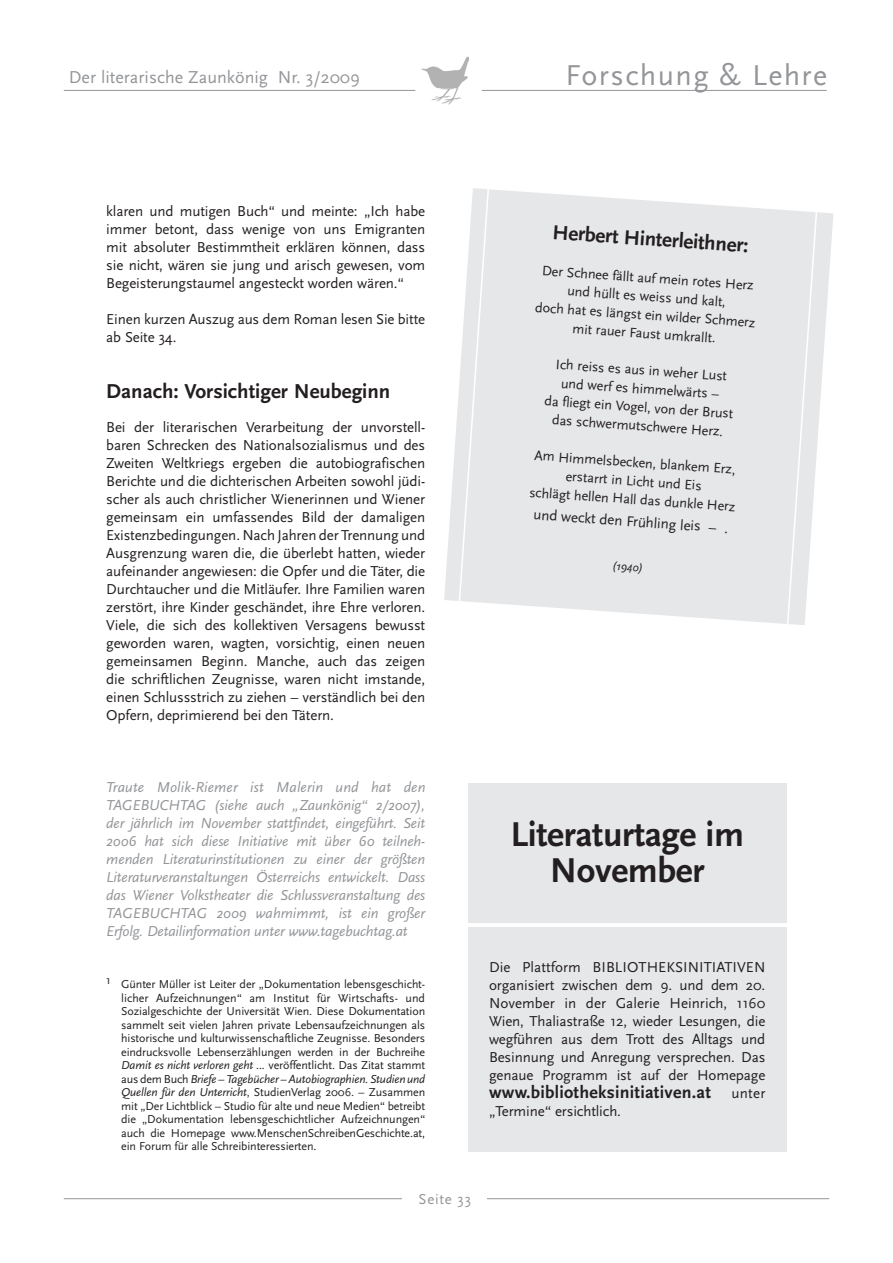
<style>
.page{position:relative;width:893px;height:1263px;background:#fff}
.page>*{position:absolute;margin:0;border:0;box-sizing:border-box;transform-origin:0 0}
.t1{font:700 36px/36px "Scala Sans";letter-spacing:-.01em;color:#231f20;text-align:center}
.t2{font:30px "Scala Sans";letter-spacing:.05em;color:#939598}
.zwitti{font:700 21px "Scala Sans";color:#231f20}
.t3{font:700 18px "Scala Sans";letter-spacing:.015em;color:#231f20}
.t4{font:18px "Scala Sans";color:#939598}
.zwitti-2{font:15px/18px "Scala Sans";letter-spacing:-.01em;color:#231f20;text-align:justify}
.t5{font:italic 15px/18px "Scala Sans";letter-spacing:-.01em;color:#939598;text-align:justify}
.copy{font:15px/18px "Scala Sans";letter-spacing:-.01em;color:#231f20}
.t6{font:15px "Scala Sans";letter-spacing:.05em;color:#939598}
.t7{font:14.25px "Scala Sans";color:#231f20}
.copy-2{font:12px/13.5px "Scala Sans";letter-spacing:-.01em;color:#231f20;text-align:justify}
.t8{font:italic 12px "Scala Sans";color:#231f20}
.s1{font-style:italic}
.s2{font-weight:400;font-size:15px}
</style>
<div class="page">
<hr style="left:64px;top:1198px;width:765px;height:1px;background:#939598">
<div style="left:403px;top:1191px;width:84px;height:26px;background:#fff"></div>
<hr style="left:64px;top:90px;width:763px;height:1px;background:#939598">
<div style="left:414px;top:45px;width:69px;height:69px;background:#fff;border-radius:50%"></div>
<img style="left:421px;top:57px;width:48px;height:48px">
<div style="left:414px;top:45px;width:69px;height:69px;border:1px solid #fff;border-radius:50%"></div>
<svg style="left:444px;top:189px;width:389px;height:435px;background:#e8e9eb"></svg>
<svg style="left:457px;top:188px;width:33px;height:421px"></svg>
<svg style="left:785px;top:205px;width:33px;height:420px"></svg>
<div style="left:468px;top:783px;width:319px;height:140px;background:#e6e7e9"></div>
<div style="left:468px;top:927px;width:319px;height:224px;background:#e6e7e9"></div>
<p class="t4" style="left:69px;top:68px;width:293px">Der literarische Zaunkönig Nr. 3/2009</p>
<p class="t2" style="left:565px;top:59px;width:263px">Forschung &amp; Lehre</p>
<p class="zwitti-2" style="left:106px;top:202px;width:320px">klaren und mutigen Buch“ und meinte: „Ich habe immer betont, dass wenige von uns Emigranten mit absoluter Bestimmtheit erklären können, dass sie nicht, wären sie jung und arisch gewesen, vom Begeisterungstaumel angesteckt worden wären.“</p>
<p class="copy" style="left:106px;top:310px;width:320px">Einen kurzen Auszug aus dem Roman lesen Sie bitte ab Seite 34.</p>
<p class="zwitti" style="left:106px;top:379px;width:286px">Danach: Vorsichtiger Neubeginn</p>
<p class="zwitti-2" style="left:106px;top:418px;width:320px">Bei der literarischen Verarbeitung der unvorstell&shy;baren Schrecken des Nationalsozialismus und des Zweiten Weltkriegs ergeben die autobiografischen Berichte und die dichterischen Arbeiten sowohl jüdi&shy;scher als auch christlicher Wienerinnen und Wiener gemeinsam ein umfassendes Bild der damaligen Existenzbedingungen. Nach Jahren der Trennung und Ausgrenzung waren die, die überlebt hatten, wieder aufeinander angewiesen: die Opfer und die Täter, die Durchtaucher und die Mitläufer. Ihre Familien waren zerstört, ihre Kinder geschändet, ihre Ehre verloren.<br>Viele, die sich des kollektiven Versagens bewusst geworden waren, wagten, vorsichtig, einen neuen gemeinsamen Beginn. Manche, auch das zeigen die schriftlichen Zeugnisse, waren nicht imstande, einen Schlussstrich zu ziehen – verständlich bei den Opfern, deprimierend bei den Tätern.</p>
<p class="zwitti" style="left:553px;top:220px;width:198px;rotate:4deg">Herbert Hinterleithner:</p>
<p class="t7" style="left:543px;top:263px;width:214px;rotate:4deg">Der Schnee fällt auf mein rotes Herz</p>
<p class="t7" style="left:568px;top:283px;width:160px;rotate:4deg">und hüllt es weiss und kalt,</p>
<p class="t7" style="left:536px;top:299px;width:222px;rotate:4deg">doch hat es längst ein wilder Schmerz</p>
<p class="t7" style="left:573px;top:320px;width:145px;rotate:4deg">mit rauer Faust umkrallt.</p>
<p class="t7" style="left:556px;top:356px;width:173px;rotate:4deg">Ich reiss es aus in weher Lust</p>
<p class="t7" style="left:562px;top:375px;width:160px;rotate:4deg">und werf es himmelwärts –</p>
<p class="t7" style="left:545px;top:393px;width:191px;rotate:4deg">da fliegt ein Vogel, von der Brust</p>
<p class="t7" style="left:553px;top:412px;width:173px;rotate:4deg">das schwermutschwere Herz.</p>
<p class="t7" style="left:535px;top:448px;width:203px;rotate:4deg">Am Himmelsbecken, blankem Erz,</p>
<p class="t7" style="left:566px;top:468px;width:138px;rotate:4deg">erstarrt in Licht und Eis</p>
<p class="t7" style="left:530px;top:484px;width:208px;rotate:4deg">schlägt hellen Hall das dunkle Herz</p>
<p class="zwitti-2" style="left:534px;top:506px;width:197px;rotate:4deg">und weckt den Frühling leis – .</p>
<p class="t8" style="left:613px;top:559px;width:32px;rotate:4deg">(1940)</p>
<p class="t5" style="left:106px;top:778px;width:321px">Traute Molik-Riemer ist Malerin und hat den TAGEBUCHTAG (siehe auch „Zaunkönig“ 2/2007), der jährlich im November stattfindet, eingeführt. Seit 2006 hat sich diese Initiative mit über 60 teilneh&shy;menden Literaturinstitutionen zu einer der größten Literaturveranstaltungen Österreichs entwickelt. Dass das Wiener Volkstheater die Schlussveranstaltung des TAGEBUCHTAG 2009 wahrnimmt, ist ein großer Erfolg. Detailinformation unter www.tagebuchtag.at</p>
<p class="copy-2" style="left:121px;top:978px;width:306px;text-indent:-15px">1 Günter Müller ist Leiter der „Dokumentation lebensgeschicht&shy;licher Aufzeichnungen“ am Institut für Wirtschafts- und Sozialgeschichte der Universität Wien. Diese Dokumentation sammelt seit vielen Jahren private Lebensaufzeichnungen als historische und kulturwissenschaftliche Zeugnisse. Besonders eindrucksvolle Lebenserzählungen werden in der Buchreihe <span class="s1">Damit es nicht verloren geht ...</span> veröffentlicht. Das Zitat stammt aus dem Buch <span class="s1">Briefe – Tagebücher – Autobiographien. Studien und Quellen für den Unterricht</span>, StudienVerlag 2006. – Zusammen mit „Der Lichtblick – Studio für alte und neue Medien“ betreibt die „Dokumentation lebensgeschichtlicher Aufzeichnungen“ auch die Homepage www.MenschenSchreibenGeschichte.at, ein Forum für alle Schreibinteressierten.</p>
<p class="t6" style="left:419px;top:1191px;width:54px">Seite 33</p>
<p class="t1" style="left:510px;top:817px;width:235px">Literaturtage im<br>November</p>
<p class="zwitti-2" style="left:489px;top:958px;width:278px">Die Plattform BIBLIOTHEKSINITIATIVEN organisiert zwischen dem 9. und dem 20.<br>November in der Galerie Heinrich, 1160<br>Wien, Thaliastraße 12, wieder Lesungen, die wegführen aus dem Trott des Alltags und Besinnung und Anregung versprechen. Das genaue Programm ist auf der Homepage</p>
<p class="t3" style="left:489px;top:1082px;width:278px">www.bibliotheksinitiativen.at <span class="s2">unter</span></p>
<p class="zwitti-2" style="left:489px;top:1102px;width:133px">„Termine“ ersichtlich.</p>
</div>
